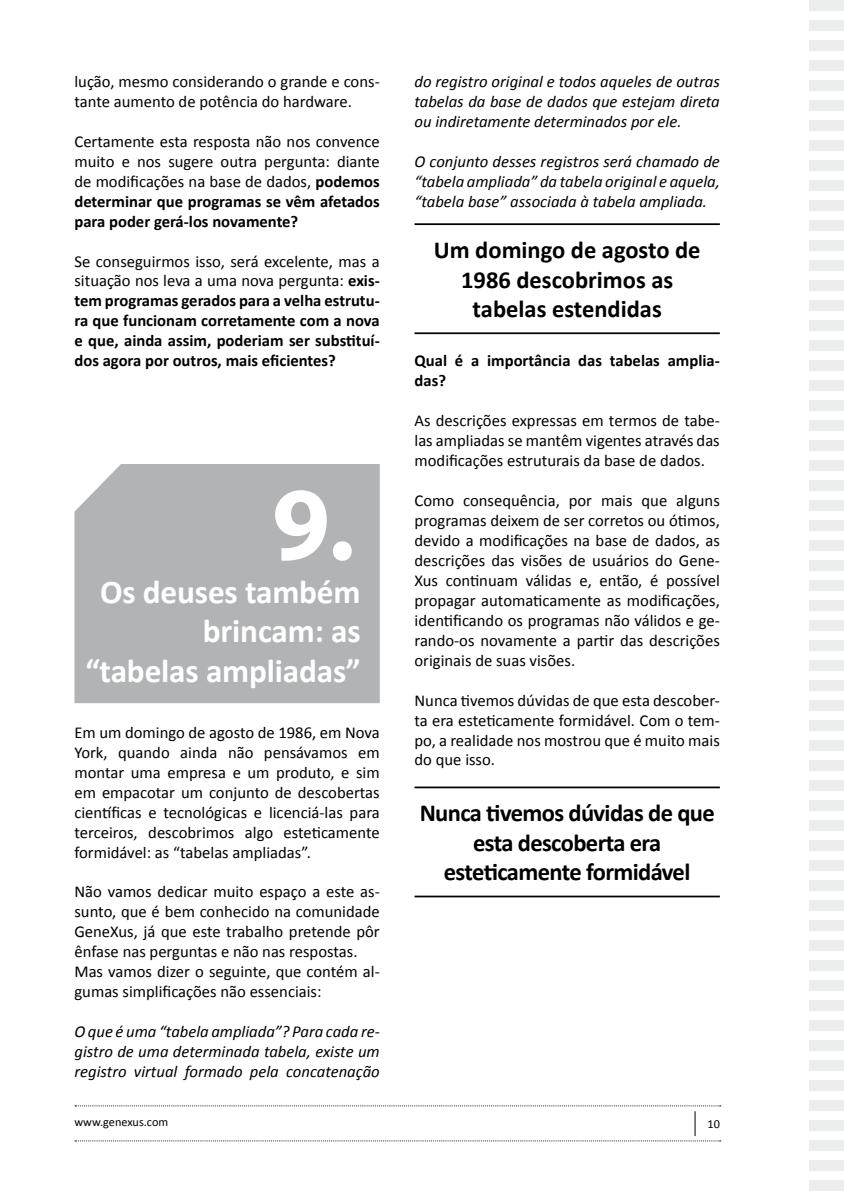
<style>
.page{position:relative;width:844px;height:1191px;background:#fff}
.page>*{position:absolute;margin:0;border:0;box-sizing:border-box;transform-origin:0 0}
.t1{font:700 105px "Myriad Pro";color:#fff}
.t2{font:700 33.25px/39.9px "Calibri";letter-spacing:-.005em;color:#fff;text-align:right}
.t3{font:700 24.5px/29.4px "Calibri";letter-spacing:-.025em;color:#000;text-align:center}
.t4{font:700 24.5px/29.4px "Calibri";color:#000;text-align:center}
.t5{font:16.62px/19.9px "Calibri";color:#000;text-align:justify}
.t6{font:italic 16.62px/19.9px "Calibri";color:#000;text-align:justify}
.t7{font:700 16.62px/19.9px "Calibri";color:#000;text-align:justify}
.t8{font:12.25px "Calibri";color:#000}
.s1{font-weight:700}
.s2{font-weight:400}
</style>
<div class="page">
<svg style="left:75px;top:1105px;width:645px;height:36px"></svg>
<div style="left:809px;top:0;width:34px;height:10px;background:#eceded"></div>
<div style="left:809px;top:20px;width:34px;height:10px;background:#eceded"></div>
<div style="left:809px;top:40px;width:34px;height:10px;background:#eceded"></div>
<div style="left:809px;top:60px;width:34px;height:10px;background:#eceded"></div>
<div style="left:809px;top:80px;width:34px;height:10px;background:#eceded"></div>
<div style="left:809px;top:100px;width:34px;height:10px;background:#eceded"></div>
<div style="left:809px;top:120px;width:34px;height:10px;background:#eceded"></div>
<div style="left:809px;top:140px;width:34px;height:10px;background:#eceded"></div>
<div style="left:809px;top:160px;width:34px;height:10px;background:#eceded"></div>
<div style="left:809px;top:180px;width:34px;height:10px;background:#eceded"></div>
<div style="left:809px;top:200px;width:34px;height:10px;background:#eceded"></div>
<div style="left:809px;top:220px;width:34px;height:10px;background:#eceded"></div>
<div style="left:809px;top:240px;width:34px;height:10px;background:#eceded"></div>
<div style="left:809px;top:260px;width:34px;height:10px;background:#eceded"></div>
<div style="left:809px;top:280px;width:34px;height:10px;background:#eceded"></div>
<div style="left:809px;top:300px;width:34px;height:10px;background:#eceded"></div>
<div style="left:809px;top:320px;width:34px;height:10px;background:#eceded"></div>
<div style="left:809px;top:340px;width:34px;height:10px;background:#eceded"></div>
<div style="left:809px;top:360px;width:34px;height:10px;background:#eceded"></div>
<div style="left:809px;top:380px;width:34px;height:10px;background:#eceded"></div>
<div style="left:809px;top:400px;width:34px;height:10px;background:#eceded"></div>
<div style="left:809px;top:420px;width:34px;height:10px;background:#eceded"></div>
<div style="left:809px;top:440px;width:34px;height:10px;background:#eceded"></div>
<div style="left:809px;top:460px;width:34px;height:10px;background:#eceded"></div>
<div style="left:809px;top:480px;width:34px;height:10px;background:#eceded"></div>
<div style="left:809px;top:500px;width:34px;height:10px;background:#eceded"></div>
<div style="left:809px;top:520px;width:34px;height:10px;background:#eceded"></div>
<div style="left:809px;top:540px;width:34px;height:10px;background:#eceded"></div>
<div style="left:809px;top:560px;width:34px;height:10px;background:#eceded"></div>
<div style="left:809px;top:580px;width:34px;height:10px;background:#eceded"></div>
<div style="left:809px;top:600px;width:34px;height:10px;background:#eceded"></div>
<div style="left:809px;top:620px;width:34px;height:10px;background:#eceded"></div>
<div style="left:809px;top:640px;width:34px;height:10px;background:#eceded"></div>
<div style="left:809px;top:660px;width:34px;height:10px;background:#eceded"></div>
<div style="left:809px;top:680px;width:34px;height:10px;background:#eceded"></div>
<div style="left:809px;top:700px;width:34px;height:10px;background:#eceded"></div>
<div style="left:809px;top:720px;width:34px;height:10px;background:#eceded"></div>
<div style="left:809px;top:740px;width:34px;height:10px;background:#eceded"></div>
<div style="left:809px;top:760px;width:34px;height:10px;background:#eceded"></div>
<div style="left:809px;top:780px;width:34px;height:10px;background:#eceded"></div>
<div style="left:809px;top:800px;width:34px;height:10px;background:#eceded"></div>
<div style="left:809px;top:820px;width:34px;height:10px;background:#eceded"></div>
<div style="left:809px;top:840px;width:34px;height:10px;background:#eceded"></div>
<div style="left:809px;top:860px;width:34px;height:10px;background:#eceded"></div>
<div style="left:809px;top:880px;width:34px;height:10px;background:#eceded"></div>
<div style="left:809px;top:900px;width:34px;height:10px;background:#eceded"></div>
<div style="left:809px;top:920px;width:34px;height:10px;background:#eceded"></div>
<div style="left:809px;top:940px;width:34px;height:10px;background:#eceded"></div>
<div style="left:809px;top:960px;width:34px;height:10px;background:#eceded"></div>
<div style="left:809px;top:980px;width:34px;height:10px;background:#eceded"></div>
<div style="left:809px;top:1000px;width:34px;height:10px;background:#eceded"></div>
<div style="left:809px;top:1020px;width:34px;height:10px;background:#eceded"></div>
<div style="left:809px;top:1040px;width:34px;height:10px;background:#eceded"></div>
<div style="left:809px;top:1060px;width:34px;height:10px;background:#eceded"></div>
<div style="left:809px;top:1081px;width:34px;height:10px;background:#eceded"></div>
<div style="left:809px;top:1101px;width:34px;height:10px;background:#eceded"></div>
<div style="left:809px;top:1121px;width:34px;height:10px;background:#eceded"></div>
<div style="left:809px;top:1141px;width:34px;height:10px;background:#eceded"></div>
<div style="left:809px;top:1161px;width:34px;height:10px;background:#eceded"></div>
<div style="left:809px;top:1181px;width:34px;height:10px;background:#eceded"></div>
<hr style="left:414px;top:223px;width:305px;height:2px;background:#000">
<hr style="left:414px;top:332px;width:305px;height:2px;background:#000">
<div style="left:74px;top:464px;width:305px;height:239px;background:#b1b3b4"></div>
<hr style="left:414px;top:786px;width:305px;height:2px;background:#000">
<hr style="left:414px;top:895px;width:305px;height:2px;background:#000">
<p class="t5" style="left:74px;top:71px;width:307px">lução, mesmo considerando o grande e cons&shy;tante aumento de potência do hardware.</p>
<p class="t5" style="left:74px;top:130px;width:307px">Certamente esta resposta não nos convence muito e nos sugere outra pergunta: diante de modificações na base de dados, <span class="s1">podemos determinar que programas se vêm afetados para poder gerá-los novamente?</span></p>
<p class="t7" style="left:74px;top:250px;width:307px"><span class="s2">Se conseguirmos isso, será excelente, mas a situação nos leva a uma nova pergunta:</span> exis&shy;tem programas gerados para a velha estrutu&shy;ra que funcionam corretamente com a nova e que, ainda assim, poderiam ser substituí&shy;dos agora por outros, mais eficientes?</p>
<h1 class="t1" style="left:272px;top:456px;width:84px">9.</h1>
<h2 class="t2" style="left:85px;top:570px;width:277px">Os deuses também brincam: as “tabelas ampliadas”</h2>
<p class="t5" style="left:74px;top:721px;width:307px">Em um domingo de agosto de 1986, em Nova York, quando ainda não pensávamos em montar uma empresa e um produto, e sim em empacotar um conjunto de descobertas científicas e tecnológicas e licenciá-las para terceiros, descobrimos algo esteticamente formidável: as “tabelas ampliadas”.</p>
<p class="t5" style="left:74px;top:881px;width:307px;text-align:left">Não vamos dedicar muito espaço a este as&shy;sunto, que é bem conhecido na comunidade GeneXus, já que este trabalho pretende pôr ênfase nas perguntas e não nas respostas.<br>Mas vamos dizer o seguinte, que contém al&shy;gumas simplificações não essenciais:</p>
<p class="t6" style="left:74px;top:1021px;width:307px">O que é uma “tabela ampliada”? Para cada re&shy;gistro de uma determinada tabela, existe um registro virtual formado pela concatenação</p>
<p class="t8" style="left:74px;top:1114px;width:95px">www.genexus.com</p>
<p class="t6" style="left:414px;top:71px;width:307px">do registro original e todos aqueles de outras tabelas da base de dados que estejam direta ou indiretamente determinados por ele.</p>
<p class="t6" style="left:414px;top:150px;width:307px">O conjunto desses registros será chamado de “tabela ampliada” da tabela original e aquela, “tabela base” associada à tabela ampliada.</p>
<h3 class="t4" style="left:433px;top:234px;width:268px">Um domingo de agosto de<br>1986 descobrimos as tabelas estendidas</h3>
<p class="t7" style="left:414px;top:350px;width:307px">Qual é a importância das tabelas amplia&shy;das?</p>
<p class="t5" style="left:414px;top:410px;width:307px">As descrições expressas em termos de tabe&shy;las ampliadas se mantêm vigentes através das modificações estruturais da base de dados.</p>
<p class="t5" style="left:414px;top:490px;width:307px">Como consequência, por mais que alguns programas deixem de ser corretos ou ótimos, devido a modificações na base de dados, as descrições das visões de usuários do Gene-Xus continuam válidas e, então, é possível propagar automaticamente as modificações, identificando os programas não válidos e ge&shy;rando-os novamente a partir das descrições originais de suas visões.</p>
<p class="t5" style="left:414px;top:689px;width:307px">Nunca tivemos dúvidas de que esta descober&shy;ta era esteticamente formidável. Com o tem&shy;po, a realidade nos mostrou que é muito mais do que isso.</p>
<h3 class="t3" style="left:419px;top:797px;width:296px">Nunca tivemos dúvidas de que esta descoberta era esteticamente formidável</h3>
<p class="t8" style="left:707px;top:1116px;width:14px">10</p>
</div>
